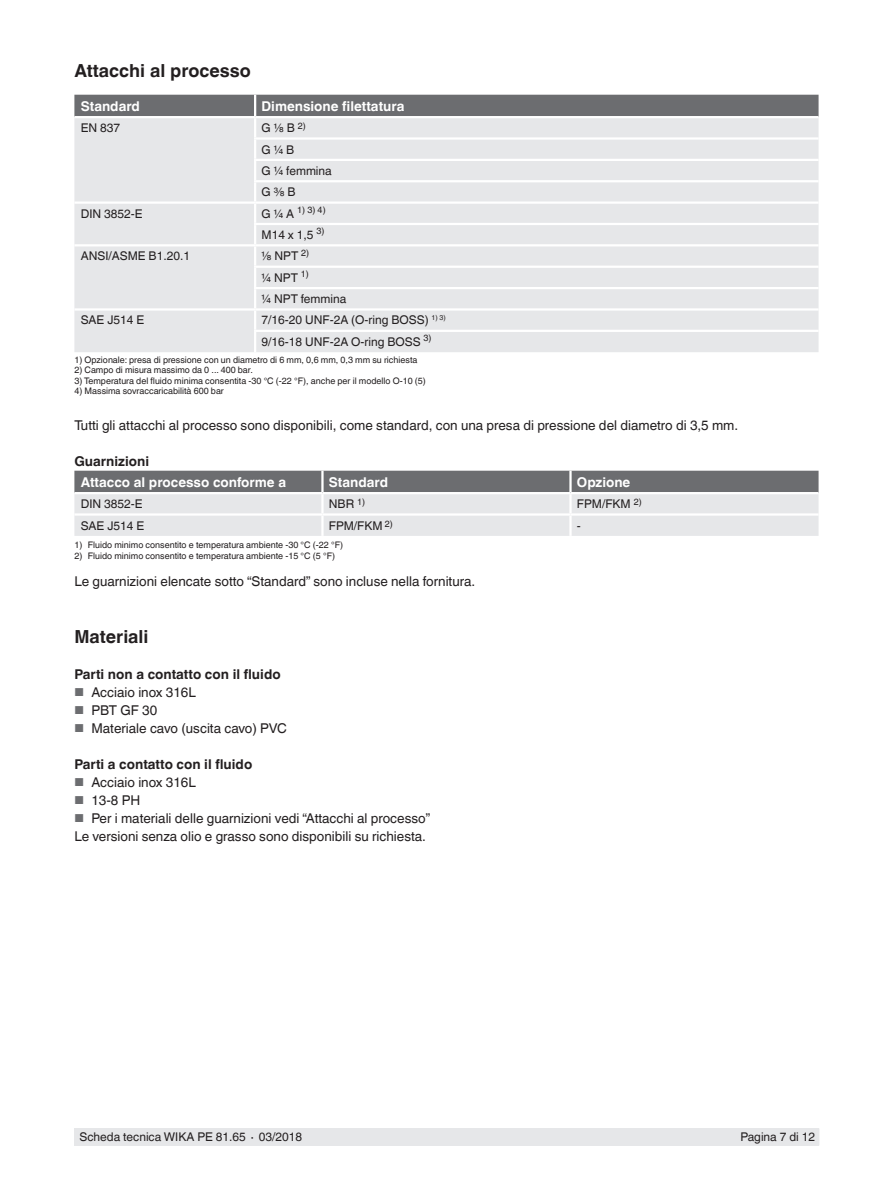
<style>
.page{position:relative;width:893px;height:1188px;background:#fff}
.page>*{position:absolute;margin:0;border:0;box-sizing:border-box;transform-origin:0 0}
.t1{font:700 18px "Helvetica World";color:#231f20}
.t2{font:13.5px/18px "Helvetica World";color:#231f20}
.t3{font:700 13.5px "Helvetica World";color:#fff}
.t4{font:700 13.5px "Helvetica World";color:#231f20}
.t5{font:12px/21.3px "Helvetica World";color:#231f20}
.t6{font:9px "Helvetica World";color:#231f20}
.s1{font-size:12px}
.s2{font-size:11.55px;color:#6c6d70}
</style>
<div class="page">
<div style="left:75px;top:1128px;width:744px;height:17px;background:#e6e7e9"></div>
<div style="left:74px;top:246px;width:744px;height:106px;background:#e6e7e9"></div>
<svg style="left:74px;top:95px;width:744px;height:149px;background:#d6d7d9"></svg>
<hr style="left:254px;top:246px;width:2px;height:20px;background:#fff">
<hr style="left:254px;top:266px;width:564px;height:2px;background:#fff">
<hr style="left:254px;top:287px;width:564px;height:2px;background:#fff">
<hr style="left:74px;top:308px;width:181px;height:3px;background:#fff">
<hr style="left:255px;top:308px;width:563px;height:3px;background:#fff">
<svg style="left:254px;top:268px;width:2px;height:62px"></svg>
<hr style="left:254px;top:330px;width:564px;height:2px;background:#fff">
<hr style="left:254px;top:332px;width:2px;height:20px;background:#fff">
<svg style="left:74px;top:471px;width:744px;height:65px;background:#bbbcbe"></svg>
<hr style="left:321px;top:471px;width:3px;height:21px;background:#fff">
<hr style="left:569px;top:471px;width:3px;height:21px;background:#fff">
<hr style="left:74px;top:492px;width:248px;height:2px;background:#fff">
<hr style="left:322px;top:492px;width:248px;height:2px;background:#fff">
<hr style="left:321px;top:494px;width:3px;height:19px;background:#fff">
<hr style="left:570px;top:492px;width:248px;height:2px;background:#fff">
<hr style="left:569px;top:494px;width:3px;height:19px;background:#fff">
<hr style="left:74px;top:513px;width:248px;height:3px;background:#fff">
<hr style="left:322px;top:513px;width:248px;height:3px;background:#fff">
<hr style="left:321px;top:516px;width:3px;height:20px;background:#fff">
<hr style="left:570px;top:513px;width:248px;height:3px;background:#fff">
<hr style="left:569px;top:516px;width:3px;height:20px;background:#fff">
<h1 class="t1" style="left:74px;top:60px;width:178px">Attacchi al processo</h1>
<p class="t3" style="left:81px;top:98px;width:61px">Standard</p>
<p class="t3" style="left:261px;top:98px;width:144px">Dimensione filettatura</p>
<p class="t5" style="left:81px;top:117px;width:41px">EN 837</p>
<p class="t5" style="left:261px;top:117px;width:72px">G ⅛ B <sup>2)<br></sup>G ¼ B<br>G ¼ femmina<br>G ⅜ B</p>
<p class="t5" style="left:81px;top:203px;width:63px">DIN 3852-E</p>
<p class="t6" style="left:261px;top:205px;width:66px"><span class="s1">G ¼ A</span> 1) 3) 4)</p>
<p class="t5" style="left:261px;top:224px;width:65px">M14 x 1,5 <sup>3)</sup></p>
<p class="t5" style="left:81px;top:246px;width:111px">ANSI/ASME B1.20.1</p>
<p class="t5" style="left:261px;top:246px;width:86px">⅛ NPT <sup>2)<br></sup>¼ NPT <sup>1)<br></sup>¼ NPT femmina</p>
<p class="t5" style="left:81px;top:310px;width:65px">SAE J514 E</p>
<p class="t5" style="left:261px;top:310px;width:186px">7/16-20 UNF-2A (O-ring BOSS) <sup>1)</sup> <sup>3)<br></sup>9/16-18 UNF-2A O-ring BOSS <sup>3)</sup></p>
<p class="t6" style="left:74px;top:354px;width:344px">1) Opzionale: presa di pressione con un diametro di 6 mm, 0,6 mm, 0,3 mm su richiesta</p>
<p class="t6" style="left:74px;top:365px;width:180px">2) Campo di misura massimo da 0 ... 400 bar.</p>
<p class="t6" style="left:74px;top:375px;width:353px">3) Temperatura del fluido minima consentita -30 °C (-22 °F), anche per il modello O-10 (5)</p>
<p class="t6" style="left:74px;top:386px;width:151px">4) Massima sovraccaricabilità 600 bar</p>
<p class="t2" style="left:74px;top:417px;width:665px">Tutti gli attacchi al processo sono disponibili, come standard, con una presa di pressione del diametro di 3,5 mm.</p>
<p class="t4" style="left:74px;top:454px;width:76px">Guarnizioni</p>
<p class="t3" style="left:81px;top:474px;width:207px">Attacco al processo conforme a</p>
<p class="t3" style="left:329px;top:474px;width:61px">Standard</p>
<p class="t3" style="left:577px;top:474px;width:55px">Opzione</p>
<p class="t5" style="left:81px;top:493px;width:63px">DIN 3852-E</p>
<p class="t5" style="left:329px;top:493px;width:38px">NBR <sup>1)</sup></p>
<p class="t5" style="left:577px;top:493px;width:66px">FPM/FKM <sup>2)</sup></p>
<p class="t5" style="left:81px;top:515px;width:65px">SAE J514 E</p>
<p class="t5" style="left:329px;top:515px;width:66px">FPM/FKM <sup>2)</sup></p>
<p class="t5" style="left:577px;top:515px;width:5px">-</p>
<p class="t6" style="left:74px;top:540px;width:270px">1) Fluido minimo consentito e temperatura ambiente -30 °C (-22 °F)</p>
<p class="t6" style="left:74px;top:551px;width:262px">2) Fluido minimo consentito e temperatura ambiente -15 °C (5 °F)</p>
<p class="t2" style="left:74px;top:572px;width:402px">Le guarnizioni elencate sotto “Standard” sono incluse nella fornitura.</p>
<h1 class="t1" style="left:74px;top:626px;width:76px">Materiali</h1>
<p class="t4" style="left:74px;top:666px;width:208px">Parti non a contatto con il fluido</p>
<p class="t2" style="left:74px;top:683px;width:123px"><span class="s2">■</span> Acciaio inox 316L</p>
<p class="t2" style="left:74px;top:701px;width:84px"><span class="s2">■</span> PBT GF 30</p>
<p class="t2" style="left:74px;top:719px;width:214px"><span class="s2">■</span> Materiale cavo (uscita cavo) PVC</p>
<p class="t4" style="left:74px;top:756px;width:179px">Parti a contatto con il fluido</p>
<p class="t2" style="left:74px;top:773px;width:123px"><span class="s2">■</span> Acciaio inox 316L</p>
<p class="t2" style="left:74px;top:791px;width:67px"><span class="s2">■</span> 13-8 PH</p>
<p class="t2" style="left:74px;top:809px;width:357px"><span class="s2">■</span> Per i materiali delle guarnizioni vedi “Attacchi al processo”<br>Le versioni senza olio e grasso sono disponibili su richiesta.</p>
<p class="t5" style="left:80px;top:1126px;width:224px">Scheda tecnica WIKA PE 81.65 ∙ 03/2018</p>
<p class="t5" style="left:740px;top:1126px;width:76px">Pagina 7 di 12</p>
</div>
